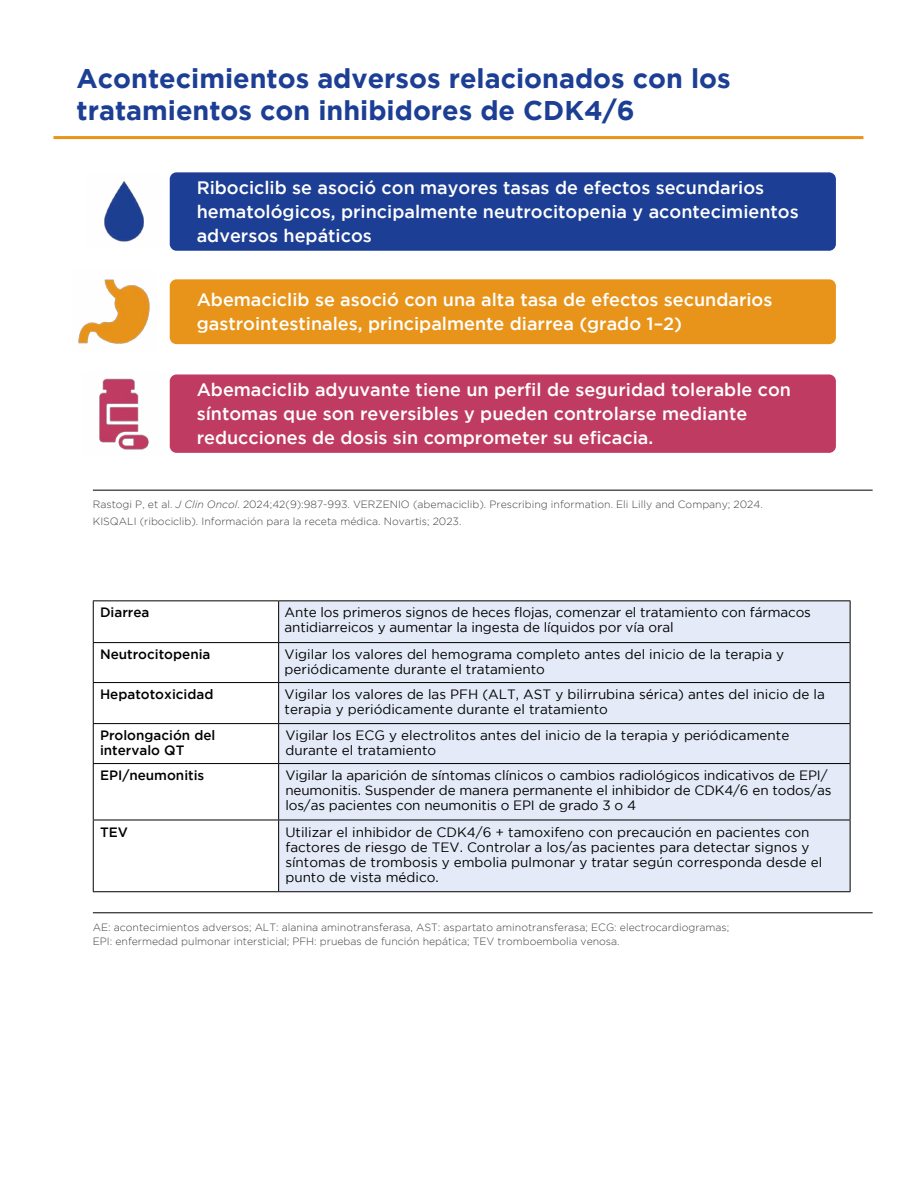
<style>
.page{position:relative;width:918px;height:1188px;background:#fff}
.page>*{position:absolute;margin:0;border:0;box-sizing:border-box;transform-origin:0 0}
.t1{font:700 27px/31.5px "Gotham";color:#1c3e94}
.t2{font:500 18px/24px "Gotham";color:#fff}
.t3{font:13.5px/15px "Gotham";color:#000}
.t4{font:500 13.5px/15px "Gotham";color:#000}
.t5{font:300 10.5px/13.5px "Gotham";color:#414042}
.s1{font-style:italic}
</style>
<div class="page">
<svg style="left:94px;top:601px;width:184px;height:219px"></svg>
<div style="left:279px;top:601px;width:571px;height:290px;background:#e4eaf7"></div>
<hr style="left:93px;top:600px;width:186px;height:1px;background:#000">
<hr style="left:93px;top:601px;width:1px;height:41px;background:#000">
<hr style="left:279px;top:600px;width:571px;height:1px;background:#000">
<hr style="left:278px;top:601px;width:1px;height:41px;background:#000">
<hr style="left:850px;top:601px;width:1px;height:41px;background:#000">
<hr style="left:93px;top:642px;width:186px;height:1px;background:#000">
<hr style="left:93px;top:643px;width:1px;height:39px;background:#000">
<hr style="left:279px;top:642px;width:571px;height:1px;background:#000">
<hr style="left:278px;top:643px;width:1px;height:39px;background:#000">
<hr style="left:850px;top:643px;width:1px;height:39px;background:#000">
<hr style="left:93px;top:682px;width:186px;height:1px;background:#000">
<hr style="left:93px;top:683px;width:1px;height:40px;background:#000">
<hr style="left:279px;top:682px;width:571px;height:1px;background:#000">
<hr style="left:278px;top:683px;width:1px;height:40px;background:#000">
<hr style="left:850px;top:683px;width:1px;height:40px;background:#000">
<hr style="left:93px;top:723px;width:186px;height:1px;background:#000">
<hr style="left:93px;top:724px;width:1px;height:39px;background:#000">
<hr style="left:279px;top:723px;width:571px;height:1px;background:#000">
<hr style="left:278px;top:724px;width:1px;height:39px;background:#000">
<hr style="left:850px;top:724px;width:1px;height:39px;background:#000">
<hr style="left:93px;top:763px;width:186px;height:1px;background:#000">
<hr style="left:93px;top:764px;width:1px;height:56px;background:#000">
<hr style="left:279px;top:763px;width:571px;height:1px;background:#000">
<hr style="left:278px;top:764px;width:1px;height:56px;background:#000">
<hr style="left:850px;top:764px;width:1px;height:56px;background:#000">
<hr style="left:93px;top:820px;width:186px;height:1px;background:#000">
<hr style="left:93px;top:820px;width:1px;height:71px;background:#000">
<hr style="left:279px;top:820px;width:571px;height:1px;background:#000">
<hr style="left:278px;top:820px;width:1px;height:71px;background:#000">
<hr style="left:850px;top:820px;width:1px;height:71px;background:#000">
<hr style="left:93px;top:891px;width:186px;height:1px;background:#000">
<hr style="left:279px;top:891px;width:571px;height:1px;background:#000">
<hr style="left:93px;top:913px;width:780px;height:1px;background:#000">
<hr style="left:93px;top:490px;width:780px;height:1px;background:#000">
<div style="left:170px;top:172px;width:666px;height:79px;background:#1c3e94;border-radius:7px"></div>
<img style="left:104px;top:181px;width:40px;height:61px">
<div style="left:170px;top:279px;width:666px;height:65px;background:#e8941a;border-radius:7px"></div>
<img style="left:78px;top:279px;width:72px;height:65px">
<div style="left:170px;top:374px;width:666px;height:79px;background:#bf3b61;border-radius:7px"></div>
<img style="left:99px;top:378px;width:50px;height:72px">
<hr style="left:53px;top:136px;width:810px;height:3px;background:#e8941a">
<h1 class="t1" style="left:77px;top:62px;width:656px">Acontecimientos adversos relacionados con los tratamientos con inhibidores de CDK4/6</h1>
<h2 class="t2" style="left:197px;top:175px;width:604px">Ribociclib se asoció con mayores tasas de efectos secundarios hematológicos, principalmente neutrocitopenia y acontecimientos adversos hepáticos</h2>
<h2 class="t2" style="left:197px;top:288px;width:577px">Abemaciclib se asoció con una alta tasa de efectos secundarios gastrointestinales, principalmente diarrea (grado 1–2)</h2>
<h2 class="t2" style="left:197px;top:377px;width:596px">Abemaciclib adyuvante tiene un perfil de seguridad tolerable con síntomas que son reversibles y pueden controlarse mediante reducciones de dosis sin comprometer su eficacia.</h2>
<p class="t5" style="left:93px;top:496px;width:671px;line-height:16.8px">Rastogi P, et al. <span class="s1">J Clin Oncol</span>. 2024;42(9):987-993. VERZENIO (abemaciclib). Prescribing information. Eli Lilly and Company; 2024.<br>KISQALI (ribociclib). Información para la receta médica. Novartis; 2023.</p>
<p class="t4" style="left:100px;top:605px;width:51px">Diarrea</p>
<p class="t3" style="left:285px;top:605px;width:528px">Ante los primeros signos de heces flojas, comenzar el tratamiento con fármacos antidiarreicos y aumentar la ingesta de líquidos por vía oral</p>
<p class="t4" style="left:100px;top:647px;width:112px">Neutrocitopenia</p>
<p class="t3" style="left:285px;top:647px;width:501px">Vigilar los valores del hemograma completo antes del inicio de la terapia y periódicamente durante el tratamiento</p>
<p class="t4" style="left:100px;top:687px;width:115px">Hepatotoxicidad</p>
<p class="t3" style="left:285px;top:687px;width:542px">Vigilar los valores de las PFH (ALT, AST y bilirrubina sérica) antes del inicio de la terapia y periódicamente durante el tratamiento</p>
<p class="t4" style="left:100px;top:728px;width:117px">Prolongación del intervalo QT</p>
<p class="t3" style="left:285px;top:728px;width:505px">Vigilar los ECG y electrolitos antes del inicio de la terapia y periódicamente durante el tratamiento</p>
<p class="t4" style="left:100px;top:768px;width:106px">EPI/neumonitis</p>
<p class="t3" style="left:285px;top:768px;width:548px">Vigilar la aparición de síntomas clínicos o cambios radiológicos indicativos de EPI/ neumonitis. Suspender de manera permanente el inhibidor de CDK4/6 en todos/as los/as pacientes con neumonitis o EPI de grado 3 o 4</p>
<p class="t4" style="left:100px;top:824px;width:29px">TEV</p>
<p class="t3" style="left:285px;top:824px;width:539px">Utilizar el inhibidor de CDK4/6 + tamoxifeno con precaución en pacientes con factores de riesgo de TEV. Controlar a los/as pacientes para detectar signos y síntomas de trombosis y embolia pulmonar y tratar según corresponda desde el punto de vista médico.</p>
<p class="t5" style="left:93px;top:920px;width:638px">AE: acontecimientos adversos; ALT: alanina aminotransferasa, AST: aspartato aminotransferasa; ECG: electrocardiogramas;<br>EPI: enfermedad pulmonar intersticial; PFH: pruebas de función hepática; TEV tromboembolia venosa.</p>
</div>
